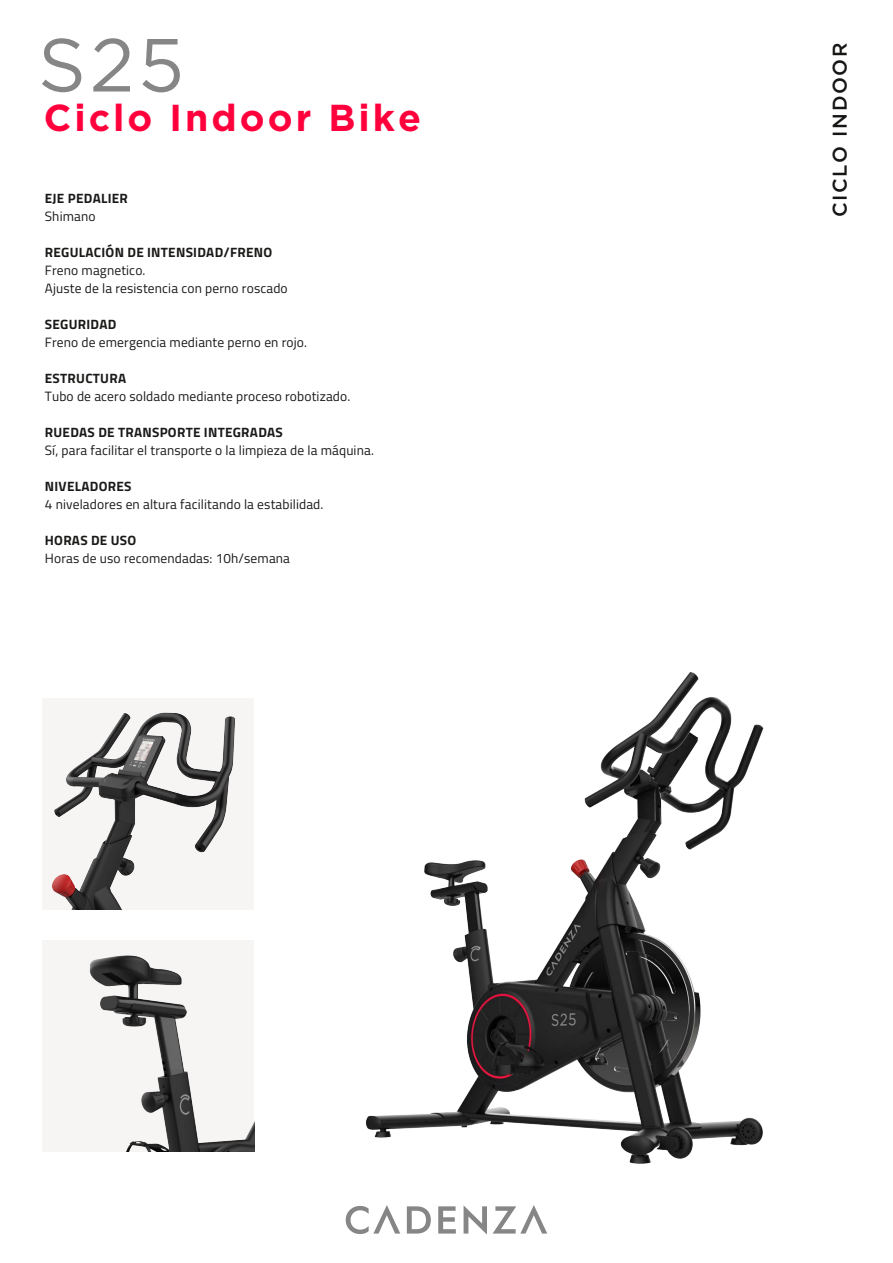
<style>
.page{position:relative;width:893px;height:1263px;background:#fff}
.page>*{position:absolute;margin:0;border:0;box-sizing:border-box;transform-origin:0 0}
.t1{font:75px "Gotham";color:#868686}
.t2{font:700 37.5px "Gotham";letter-spacing:.08em;color:#ff003c}
.t3{font:500 19.95px "Gotham";letter-spacing:.08em;color:#161615}
.t4{font:13.5px/18px "Titillium Web";letter-spacing:.01em;color:#1b1a19}
.t5{font:700 13.5px "Titillium Web";letter-spacing:.02em;color:#1b1a19}
</style>
<div class="page">
<svg style="left:346px;top:1205px;width:201px;height:29px"></svg>
<img style="left:43px;top:940px;width:211px;height:211px">
<img style="left:366px;top:672px;width:398px;height:492px">
<img style="left:43px;top:698px;width:211px;height:211px">
<h1 class="t1" style="left:38px;top:17px;width:148px">S25</h1>
<h3 class="t3" style="left:827px;top:217px;width:176px;rotate:-90deg">CICLO INDOOR</h3>
<h2 class="t2" style="left:44px;top:93px;width:379px">Ciclo Indoor Bike</h2>
<p class="t5" style="left:45px;top:188px;width:85px">EJE PEDALIER</p>
<p class="t4" style="left:45px;top:206px;width:52px">Shimano</p>
<p class="t5" style="left:45px;top:242px;width:229px">REGULACIÓN DE INTENSIDAD/FRENO</p>
<p class="t4" style="left:45px;top:260px;width:244px">Freno magnetico.<br>Ajuste de la resistencia con perno roscado</p>
<p class="t5" style="left:45px;top:314px;width:73px">SEGURIDAD</p>
<p class="t4" style="left:45px;top:332px;width:264px">Freno de emergencia mediante perno en rojo.</p>
<p class="t5" style="left:45px;top:368px;width:83px">ESTRUCTURA</p>
<p class="t4" style="left:45px;top:386px;width:307px">Tubo de acero soldado mediante proceso robotizado.</p>
<p class="t5" style="left:45px;top:422px;width:240px">RUEDAS DE TRANSPORTE INTEGRADAS</p>
<p class="t4" style="left:45px;top:440px;width:331px">Sí, para facilitar el transporte o la limpieza de la máquina.</p>
<p class="t5" style="left:45px;top:476px;width:88px">NIVELADORES</p>
<p class="t4" style="left:45px;top:494px;width:280px">4 niveladores en altura facilitando la estabilidad.</p>
<p class="t5" style="left:45px;top:530px;width:93px">HORAS DE USO</p>
<p class="t4" style="left:45px;top:548px;width:247px">Horas de uso recomendadas: 10h/semana</p>
</div>
